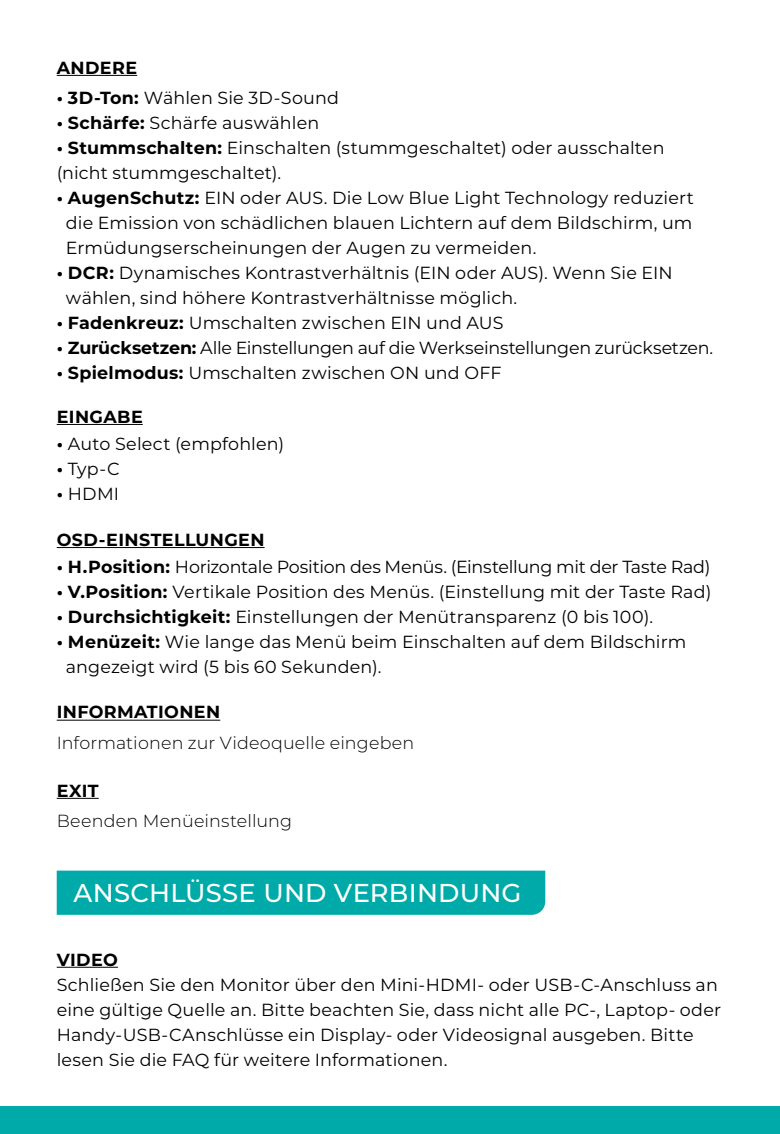
<style>
.page{position:relative;width:780px;height:1134px;background:#fff}
.page>*{position:absolute;margin:0;border:0;box-sizing:border-box;transform-origin:0 0}
.t1{font:500 25.75px "Montserrat";letter-spacing:.01em;color:#fff}
.t2{font:17.5px/25px "Montserrat";letter-spacing:.01em;color:#000}
.t3{font:17.5px "Montserrat";letter-spacing:-.015em;color:#000}
.t4{font:300 17.5px "Montserrat";letter-spacing:.01em;color:#000}
.t5{font:700 17.5px "Montserrat";letter-spacing:.02em;color:#000}
.s1{font-weight:700}
</style>
<div class="page">
<div style="left:0;top:1106px;width:780px;height:28px;background:#00aaa8"></div>
<hr style="left:57px;top:75px;width:80px;height:1px;background:#000">
<hr style="left:57px;top:424px;width:86px;height:1px;background:#000">
<hr style="left:57px;top:547px;width:207px;height:1px;background:#000">
<hr style="left:57px;top:720px;width:163px;height:1px;background:#000">
<hr style="left:57px;top:798px;width:42px;height:1px;background:#000">
<div style="left:57px;top:871px;width:488px;height:44px;background:#00aaa8"></div>
<hr style="left:57px;top:967px;width:61px;height:1px;background:#000">
<p class="t5" style="left:57px;top:55px;width:82px">ANDERE</p>
<p class="t2" style="left:57px;top:84px;width:284px"><span class="s1">• 3D-Ton:</span> Wählen Sie 3D-Sound</p>
<p class="t2" style="left:57px;top:109px;width:264px"><span class="s1">• Schärfe:</span> Schärfe auswählen</p>
<p class="t2" style="left:57px;top:134px;width:609px"><span class="s1">• Stummschalten:</span> Einschalten (stummgeschaltet) oder ausschalten (nicht stummgeschaltet).</p>
<p class="t2" style="left:66px;top:184px;width:629px;text-align:justify;text-indent:-9px"><span class="s1">• AugenSchutz:</span> EIN oder AUS. Die Low Blue Light Technology reduziert die Emission von schädlichen blauen Lichtern auf dem Bildschirm, um Ermüdungserscheinungen der Augen zu vermeiden.</p>
<p class="t2" style="left:66px;top:259px;width:608px;text-indent:-9px"><span class="s1">• DCR:</span> Dynamisches Kontrastverhältnis (EIN oder AUS). Wenn Sie EIN wählen, sind höhere Kontrastverhältnisse möglich.</p>
<p class="t2" style="left:57px;top:309px;width:448px"><span class="s1">• Fadenkreuz:</span> Umschalten zwischen EIN und AUS</p>
<p class="t3" style="left:57px;top:335px;width:658px"><span class="s1">• Zurücksetzen:</span> Alle Einstellungen auf die Werkseinstellungen zurücksetzen.</p>
<p class="t2" style="left:57px;top:359px;width:446px"><span class="s1">• Spielmodus:</span> Umschalten zwischen ON und OFF</p>
<p class="t5" style="left:57px;top:404px;width:88px">EINGABE</p>
<p class="t2" style="left:57px;top:430px;width:229px"><span class="s1">•</span> Auto Select (empfohlen)</p>
<p class="t2" style="left:57px;top:455px;width:64px"><span class="s1">•</span> Typ-C</p>
<p class="t2" style="left:57px;top:480px;width:64px"><span class="s1">•</span> HDMI</p>
<p class="t5" style="left:57px;top:527px;width:209px">OSD-EINSTELLUNGEN</p>
<p class="t3" style="left:57px;top:555px;width:655px"><span class="s1">• H.Position:</span> Horizontale Position des Menüs. (Einstellung mit der Taste Rad)</p>
<p class="t2" style="left:57px;top:578px;width:656px"><span class="s1">• V.Position:</span> Vertikale Position des Menüs. (Einstellung mit der Taste Rad)</p>
<p class="t2" style="left:57px;top:603px;width:598px"><span class="s1">• Durchsichtigkeit:</span> Einstellungen der Menütransparenz (0 bis 100).</p>
<p class="t2" style="left:66px;top:628px;width:622px;text-indent:-9px"><span class="s1">• Menüzeit:</span> Wie lange das Menü beim Einschalten auf dem Bildschirm angezeigt wird (5 bis 60 Sekunden).</p>
<p class="t5" style="left:57px;top:700px;width:165px">INFORMATIONEN</p>
<p class="t4" style="left:57px;top:731px;width:359px">Informationen zur Videoquelle eingeben</p>
<p class="t5" style="left:57px;top:778px;width:43px">EXIT</p>
<p class="t4" style="left:57px;top:809px;width:237px">Beenden Menüeinstellung</p>
<h1 class="t1" style="left:73px;top:874px;width:449px">ANSCHLÜSSE UND VERBINDUNG</h1>
<p class="t5" style="left:57px;top:947px;width:63px">VIDEO</p>
<p class="t2" style="left:57px;top:971px;width:666px">Schließen Sie den Monitor über den Mini-HDMI- oder USB-C-Anschluss an eine gültige Quelle an. Bitte beachten Sie, dass nicht alle PC-, Laptop- oder Handy-USB-CAnschlüsse ein Display- oder Videosignal ausgeben. Bitte lesen Sie die FAQ für weitere Informationen.</p>
</div>
